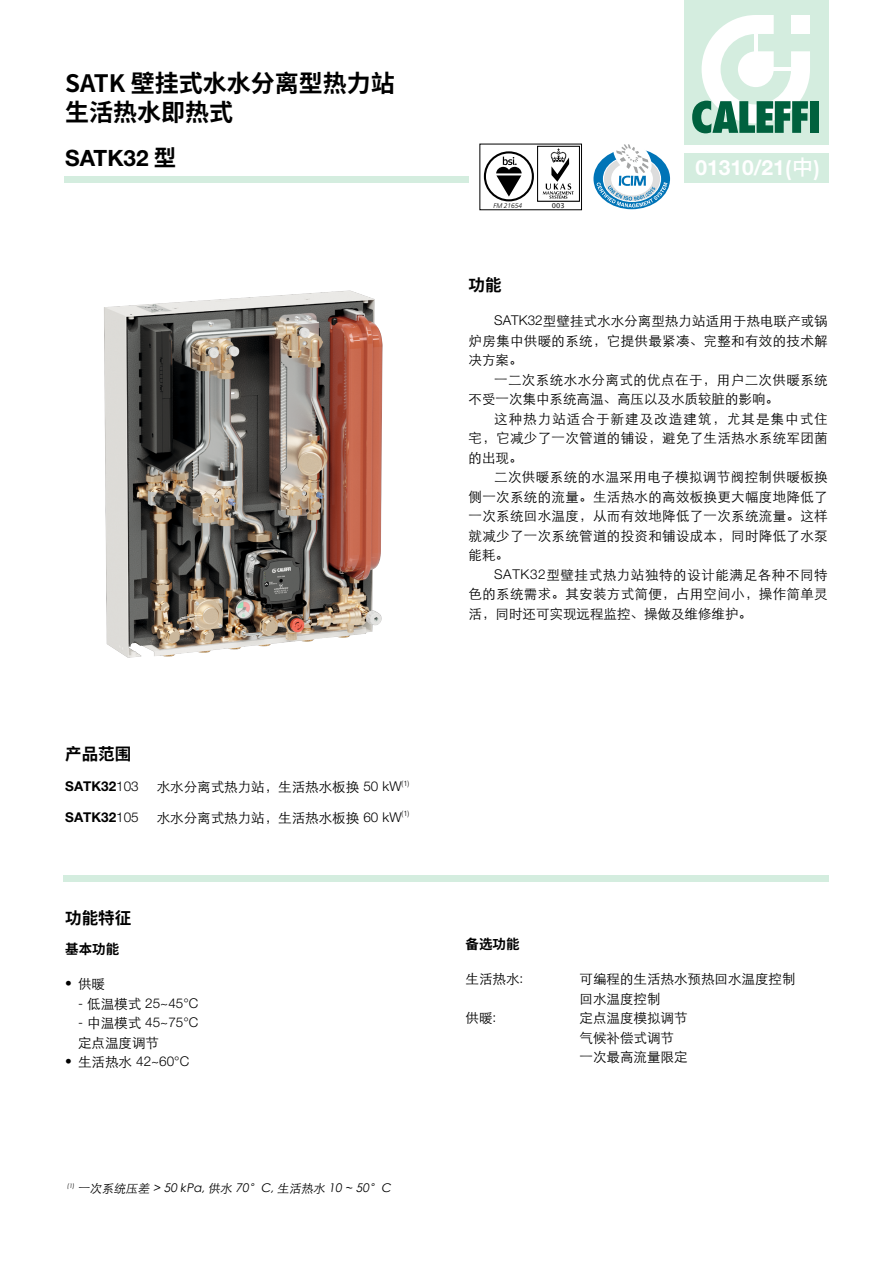
<style>
.page{position:relative;width:893px;height:1263px;background:#fff}
.page>*{position:absolute;margin:0;border:0;box-sizing:border-box;transform-origin:0 0}
.t1{font:700 24px/28.8px "Source Han Sans CN";color:#000}
.t2{font:700 22.5px "Helvetica Neue LT Std";color:#000}
.t3{font:700 21px "Helvetica Neue LT Std";color:#fff}
.t4{font:700 16.5px "Source Han Sans CN";color:#000}
.t5{font:13.5px/19.5px "ST Xihei";letter-spacing:.025em;color:#000;text-align:justify}
.t6{font:13.5px/19.5px "ST Xihei";color:#000}
.t7{font:300 13.5px "Helvetica Neue LT Std";color:#000}
.t8{font:700 13.5px "Helvetica Neue LT Std";color:#000}
.t9{font:700 13.5px "Source Han Sans CN";color:#000}
.t10{font:12px "ST Xihei";color:#000}
.t11{font:italic 300 6.75px "Frutiger";letter-spacing:-.005em;color:#000}
.t12{font:6.75px "Lucida Grande";color:#000}
.s1{font-family:"Source Han Sans CN"}
.s2{font-weight:300}
.s3{font-family:"Helvetica Neue LT Std";font-weight:300}
.s4{font-family:"ST Xihei";font-weight:400}
.s5{font-family:"Futura BT";font-weight:800}
.s6{font-family:"Source Han Sans CN";font-weight:500}
</style>
<div class="page">
<div style="left:685px;top:0;width:144px;height:145px;background:#d4eddf"></div>
<svg style="left:692px;top:15px;width:118px;height:118px"></svg>
<div style="left:810px;top:101px;width:8px;height:32px;background:#00613e"></div>
<div style="left:685px;top:153px;width:144px;height:30px;background:#d4eddf"></div>
<div style="left:64px;top:875px;width:765px;height:7px;background:#d4eddf"></div>
<img style="left:104px;top:290px;width:279px;height:368px">
<div style="left:64px;top:176px;width:404px;height:7px;background:#d4eddf"></div>
<svg style="left:593px;top:148px;width:77px;height:61px"></svg>
<svg style="left:596px;top:144px;width:71px;height:64px"></svg>
<svg style="left:480px;top:144px;width:102px;height:66px"></svg>
<h1 class="t1" style="left:65px;top:69px;width:331px">SATK 壁挂式水水分离型热力站生活热水即热式</h1>
<h2 class="t2" style="left:65px;top:144px;width:112px">SATK32 <span class="s1">型</span></h2>
<p class="t4" style="left:65px;top:745px;width:67px">产品范围</p>
<p class="t8" style="left:65px;top:778px;width:75px">SATK32<span class="s2">103</span></p>
<p class="t6" style="left:157px;top:776px;width:254px">水水分离式热力站，生活热水板换 <span class="s3">50 kW</span><sup>(1)</sup></p>
<p class="t8" style="left:65px;top:808px;width:75px">SATK32<span class="s2">105</span></p>
<p class="t6" style="left:157px;top:807px;width:254px">水水分离式热力站，生活热水板换 <span class="s3">60 kW</span><sup>(1)</sup></p>
<p class="t4" style="left:65px;top:908px;width:68px">功能特征</p>
<p class="t9" style="left:65px;top:942px;width:56px">基本功能</p>
<p class="t5" style="left:65px;top:973px;width:41px"><span class="s3">•</span> 供暖</p>
<p class="t7" style="left:78px;top:994px;width:122px">- <span class="s4">低温模式</span> 25~45°C</p>
<p class="t7" style="left:78px;top:1014px;width:122px">- <span class="s4">中温模式</span> 45~75°C</p>
<p class="t5" style="left:78px;top:1032px;width:82px">定点温度调节</p>
<p class="t7" style="left:65px;top:1053px;width:125px">• <span class="s4">生活热水</span> 42~60°C</p>
<p class="t10" style="left:67px;top:1179px;width:328px"><sup>(1)</sup> 一次系统压差 &gt; 50 kPa, 供水 70°C, 生活热水 10 ~ 50°C</p>
<p class="t11" style="left:493px;top:202px;width:30px">FM 21654</p>
<p class="t12" style="left:552px;top:202px;width:14px">003</p>
<h3 class="t3" style="left:695px;top:154px;width:126px">01310/21<span class="s5">(</span><span class="s6">中</span><span class="s5">)</span></h3>
<p class="t4" style="left:469px;top:276px;width:34px">功能</p>
<p class="t5" style="left:469px;top:310px;width:361px;text-indent:26px"><span class="s3">SATK32</span>型壁挂式水水分离型热力站适用于热电联产或锅炉房集中供暖的系统，它提供最紧凑、完整和有效的技术解决方案。</p>
<p class="t5" style="left:469px;top:369px;width:361px;text-indent:26px">一二次系统水水分离式的优点在于，用户二次供暖系统不受一次集中系统高温、高压以及水质较脏的影响。</p>
<p class="t5" style="left:469px;top:408px;width:361px;text-indent:26px">这种热力站适合于新建及改造建筑，尤其是集中式住宅，它减少了一次管道的铺设，避免了生活热水系统军团菌的出现。</p>
<p class="t5" style="left:469px;top:466px;width:361px;text-indent:26px">二次供暖系统的水温采用电子模拟调节阀控制供暖板换侧一次系统的流量。生活热水的高效板换更大幅度地降低了一次系统回水温度，从而有效地降低了一次系统流量。这样就减少了一次系统管道的投资和铺设成本，同时降低了水泵能耗。</p>
<p class="t5" style="left:469px;top:564px;width:361px;text-indent:26px"><span class="s3">SATK32</span>型壁挂式热力站独特的设计能满足各种不同特色的系统需求。其安装方式简便，占用空间小，操作简单灵活，同时还可实现远程监控、操做及维修维护。</p>
<p class="t9" style="left:466px;top:937px;width:55px">备选功能</p>
<p class="t5" style="left:466px;top:968px;width:59px">生活热水<span class="s3">:</span></p>
<p class="t6" style="left:580px;top:968px;width:217px">可编程的生活热水预热回水温度控制回水温度控制</p>
<p class="t5" style="left:466px;top:1007px;width:32px">供暖<span class="s3">:</span></p>
<p class="t6" style="left:580px;top:1007px;width:109px">定点温度模拟调节气候补偿式调节一次最高流量限定</p>
</div>
